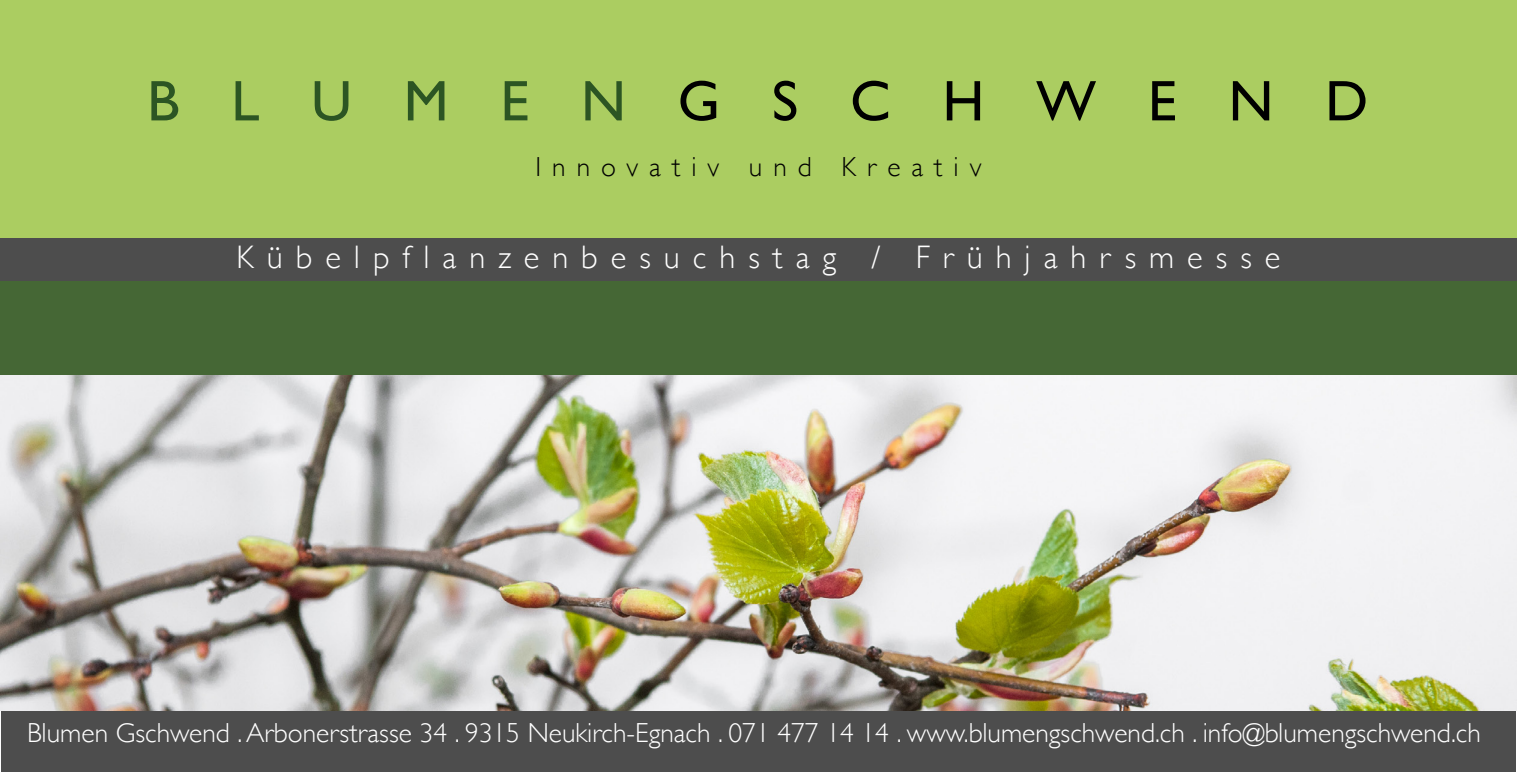
<style>
.page{position:relative;width:1517px;height:773px;background:#fff}
.page>*{position:absolute;margin:0;border:0;box-sizing:border-box;transform-origin:0 0}
.t1{font:57.5px "Gill Sans";letter-spacing:.9em;color:#000}
.t2{font:300 32.5px "Gill Sans";letter-spacing:.4em;color:#fff}
.t3{font:300 27.5px "Gill Sans";color:#fff}
.t4{font:300 27.5px "Gill Sans";letter-spacing:.4em;color:#000}
.s1{color:#2c5523}
</style>
<div class="page">
<div style="left:1px;top:1px;width:1514px;height:770px;background:#4d4d4d"></div>
<div style="left:0;top:0;width:1517px;height:240px;background:#abcd61"></div>
<img style="left:1px;top:374px;width:1516px;height:336px">
<div style="left:0;top:281px;width:1517px;height:93px;background:#456735"></div>
<div style="left:0;top:238px;width:1517px;height:43px;background:#4d4d4d"></div>
<p class="t1" style="left:147px;top:68px;width:1222px"><span class="s1">BLUMEN</span>GSCHWEND</p>
<p class="t4" style="left:535px;top:145px;width:447px">Innovativ und Kreativ</p>
<p class="t2" style="left:236px;top:232px;width:1045px">Kübelpflanzenbesuchstag / Frühjahrsmesse</p>
<p class="t2" style="left:482px;top:237px;width:234px">Markttage</p>
<p class="t2" style="left:771px;top:237px;width:265px">10% Rabatt</p>
<p class="t3" style="left:27px;top:711px;width:1455px">Blumen Gschwend . Arbonerstrasse 34 . 9315 Neukirch-Egnach . 071 477 14 14 . www.blumengschwend.ch . info@blumengschwend.ch</p>
</div>
